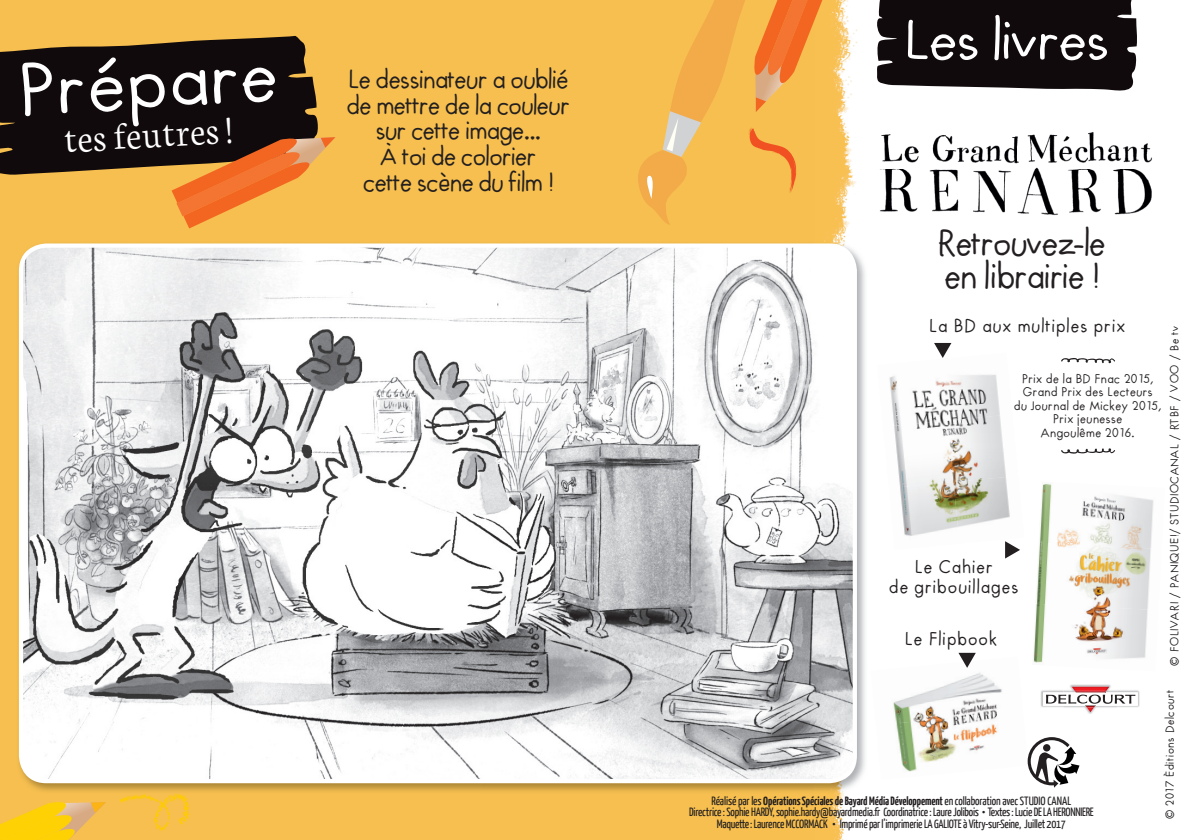
<style>
.page{position:relative;width:1191px;height:840px;background:#fff}
.page>*{position:absolute;margin:0;border:0;box-sizing:border-box;transform-origin:0 0}
.t1{font:70.2px "Futura Handwritten";color:#fff;scale:1.11 1}
.t2{font:52.8px "Futura Handwritten";letter-spacing:-.075em;color:#fff;scale:1.11 1}
.t3{font:300 39.8px "Neuton";color:#fff}
.t4{font:34.2px/33.2px "Futura Handwritten";letter-spacing:-.08em;color:#231f20}
.t5{font:25px/25.8px "Futura Handwritten";letter-spacing:-.08em;color:#231f20;text-align:center}
.t6{font:17.8px/20.4px "Futura Handwritten";color:#231f20;text-align:center}
.t7{font:12.2px/13.4px "Futura Handwritten";letter-spacing:-.02em;color:#231f20;text-align:center}
.t8{font:12px/11.8px "Yanone Kaffeesatz";letter-spacing:-.02em;color:#231f20;text-align:center}
.t9{font:11.2px "Futura Handwritten";color:#231f20}
.s1{font-weight:700}
</style>
<div class="page">
<div style="left:0;top:0;width:822px;height:839px;background:#f6bf4f"></div>
<svg style="left:0;top:36px;width:318px;height:139px;background:#271c12"></svg>
<svg style="left:877px;top:0;width:260px;height:91px;background:#20191b"></svg>
<svg style="left:171px;top:135px;width:164px;height:93px"></svg>
<svg style="left:0;top:802px;width:106px;height:37px"></svg>
<img style="left:1040px;top:690px;width:100px;height:24px">
<img style="left:1063px;top:684px;width:54px;height:29px">
<img style="left:1063px;top:686px;width:54px;height:25px">
<img style="left:1071px;top:686px;width:38px;height:25px">
<svg style="left:1043px;top:690px;width:94px;height:17px"></svg>
<img style="left:822px;top:0;width:36px;height:839px">
<img style="left:18px;top:241px;width:847px;height:551px">
<svg style="left:120px;top:793px;width:69px;height:37px"></svg>
<img style="left:21px;top:245px;width:834px;height:535px">
<div style="left:19px;top:243px;width:838px;height:539px;border:4px solid #fff;border-radius:25px"></div>
<svg style="left:638px;top:0;width:200px;height:224px"></svg>
<img style="left:1039px;top:483px;width:115px;height:59px">
<img style="left:1036px;top:542px;width:116px;height:61px">
<img style="left:1033px;top:603px;width:115px;height:60px">
<img style="left:889px;top:376px;width:52px;height:44px">
<img style="left:941px;top:374px;width:59px;height:46px">
<img style="left:893px;top:420px;width:54px;height:61px">
<img style="left:947px;top:414px;width:59px;height:67px">
<img style="left:899px;top:481px;width:54px;height:55px">
<img style="left:953px;top:475px;width:57px;height:53px">
<img style="left:893px;top:667px;width:109px;height:43px">
<img style="left:894px;top:710px;width:104px;height:62px">
<svg style="left:1005px;top:541px;width:15px;height:17px"></svg>
<svg style="left:958px;top:652px;width:17px;height:15px"></svg>
<svg style="left:934px;top:343px;width:17px;height:15px"></svg>
<svg style="left:1061px;top:358px;width:54px;height:6px"></svg>
<svg style="left:1061px;top:448px;width:54px;height:6px"></svg>
<svg style="left:1027px;top:737px;width:52px;height:50px"></svg>
<img style="left:880px;top:132px;width:272px;height:84px">
<h1 class="t1" style="left:15px;top:50px;width:240px;rotate:-4deg">Prépare</h1>
<h3 class="t3" style="left:63px;top:118px;width:169px;rotate:-3deg">tes feutres !</h3>
<h3 class="t5" style="left:347px;top:67px;width:226px">Le dessinateur a oublié de mettre de la couleur sur cette image...<br>À toi de colorier<br>cette scène du film !</h3>
<h2 class="t2" style="left:903px;top:9px;width:190px">Les livres</h2>
<h3 class="t4" style="left:937px;top:226px;width:172px">Retrouvez-le en librairie !</h3>
<h3 class="t6" style="left:929px;top:316px;width:199px">La BD aux multiples prix</h3>
<p class="t7" style="left:1014px;top:372px;width:149px">Prix de la BD Fnac 2015,<br>Grand Prix des Lecteurs<br>du Journal de Mickey 2015,<br>Prix jeunesse<br>Angoulême 2016.</p>
<h3 class="t6" style="left:889px;top:556px;width:132px">Le Cahier<br>de gribouillages</h3>
<h3 class="t6" style="left:904px;top:629px;width:95px">Le Flipbook</h3>
<p class="t9" style="left:1167px;top:665px;width:342px;rotate:-90deg">© FOLIVARI / PANIQUE!/ STUDIOCANAL / RTBF / VOO / Be tv</p>
<p class="t8" style="left:689px;top:793px;width:406px">Réalisé par les <span class="s1">Opérations Spéciales de Bayard Média Développement</span> en collaboration avec STUDIO CANAL<br>Directrice : Sophie HARDY, sophie.hardy@bayardmedia.fr Coordinatrice : Laure Jolibois <sup>•</sup> Textes : Lucie DE LA HERONNIERE<br>Maquette : Laurence MCCORMACK <sup>•</sup> Imprimé par l’imprimerie LA GALIOTE à Vitry-sur-Seine, Juillet 2017</p>
<p class="t9" style="left:1163px;top:818px;width:132px;rotate:-90deg">© 2017 Éditions Delcourt</p>
</div>
